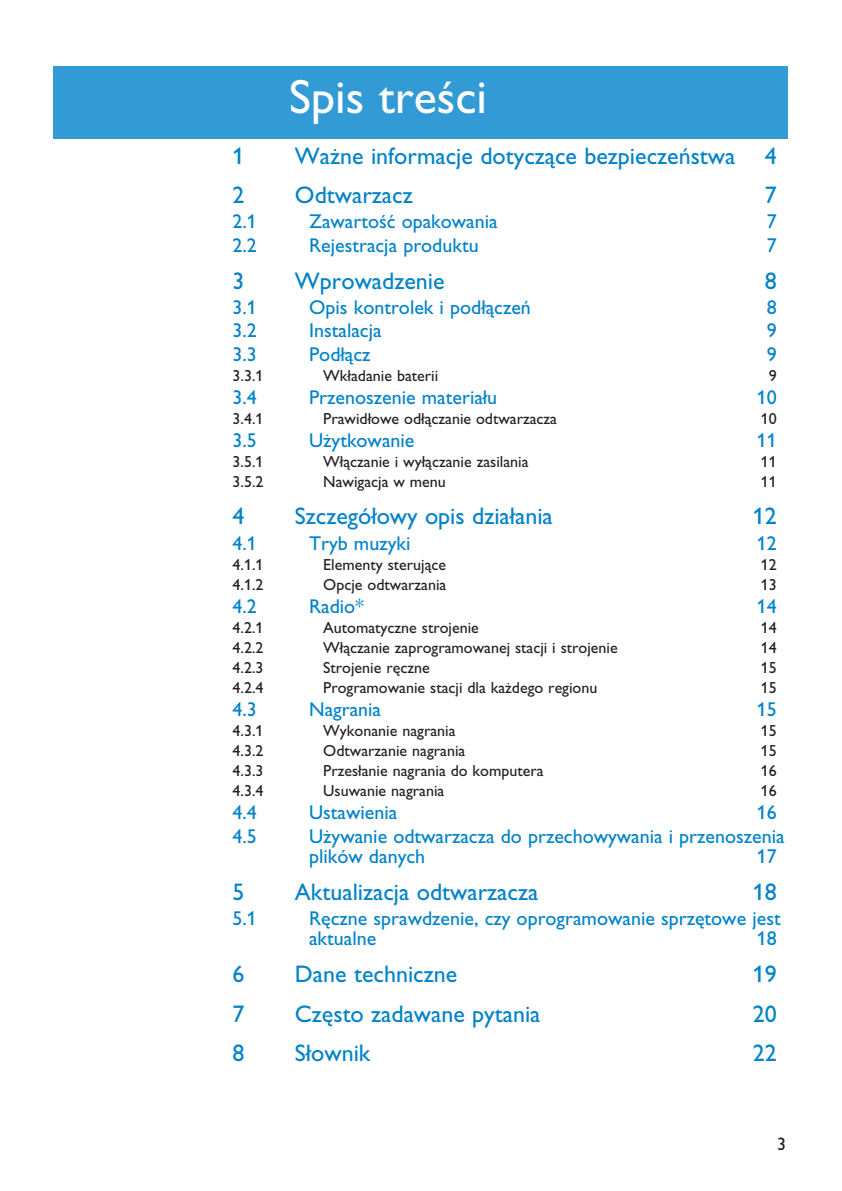
<style>
.page{position:relative;width:842px;height:1191px;background:#fff}
.page>*{position:absolute;margin:0;border:0;box-sizing:border-box;transform-origin:0 0}
.t1{font:48px "Gill Sans Alt CE";color:#fff}
.t2{font:24px "Gill Sans Alt CE";color:#0082c8}
.t3{font:20px/20px "Gill Sans Alt CE";color:#0082c8}
.t4{font:18px "Gill Sans Alt CE";color:#231f20}
.t5{font:16px "Gill Sans Alt CE";color:#231f20}
</style>
<div class="page">
<div style="left:54px;top:67px;width:734px;height:72px;background:#329bd5"></div>
<h1 class="t1" style="left:289px;top:80px;width:199px">Spis treści</h1>
<h2 class="t2" style="left:233px;top:147px;width:13px">1</h2>
<h2 class="t2" style="left:295px;top:147px;width:483px">Ważne informacje dotyczące bezpieczeństwa 4</h2>
<h2 class="t2" style="left:233px;top:187px;width:13px">2</h2>
<h2 class="t2" style="left:295px;top:187px;width:119px">Odtwarzacz</h2>
<h2 class="t2" style="left:765px;top:187px;width:13px">7</h2>
<p class="t3" style="left:233px;top:214px;width:26px">2.1</p>
<p class="t3" style="left:309px;top:214px;width:190px">Zawartość opakowania</p>
<p class="t3" style="left:767px;top:214px;width:11px">7</p>
<p class="t3" style="left:233px;top:237px;width:26px">2.2</p>
<p class="t3" style="left:309px;top:237px;width:171px">Rejestracja produktu</p>
<p class="t3" style="left:767px;top:237px;width:11px">7</p>
<h2 class="t2" style="left:233px;top:272px;width:13px">3</h2>
<h2 class="t2" style="left:295px;top:272px;width:151px">Wprowadzenie</h2>
<h2 class="t2" style="left:765px;top:272px;width:13px">8</h2>
<p class="t3" style="left:233px;top:300px;width:26px">3.1</p>
<p class="t3" style="left:309px;top:300px;width:223px">Opis kontrolek i podłączeń</p>
<p class="t3" style="left:767px;top:300px;width:11px">8</p>
<p class="t3" style="left:233px;top:323px;width:26px">3.2</p>
<p class="t3" style="left:309px;top:323px;width:74px">Instalacja</p>
<p class="t3" style="left:767px;top:323px;width:11px">9</p>
<p class="t3" style="left:233px;top:346px;width:26px">3.3</p>
<p class="t3" style="left:309px;top:346px;width:63px">Podłącz</p>
<p class="t3" style="left:767px;top:346px;width:11px">9</p>
<p class="t5" style="left:233px;top:369px;width:33px">3.3.1</p>
<p class="t5" style="left:323px;top:369px;width:116px">Wkładanie baterii</p>
<p class="t5" style="left:769px;top:369px;width:9px">9</p>
<p class="t3" style="left:233px;top:389px;width:26px">3.4</p>
<p class="t3" style="left:309px;top:389px;width:190px">Przenoszenie materiału</p>
<p class="t3" style="left:757px;top:389px;width:21px">10</p>
<p class="t5" style="left:233px;top:413px;width:33px">3.4.1</p>
<p class="t5" style="left:323px;top:413px;width:235px">Prawidłowe odłączanie odtwarzacza</p>
<p class="t5" style="left:761px;top:413px;width:17px">10</p>
<p class="t3" style="left:233px;top:432px;width:26px">3.5</p>
<p class="t3" style="left:309px;top:432px;width:107px">Użytkowanie</p>
<p class="t3" style="left:757px;top:432px;width:21px">11</p>
<p class="t5" style="left:233px;top:456px;width:33px">3.5.1</p>
<p class="t5" style="left:323px;top:456px;width:207px">Włączanie i wyłączanie zasilania</p>
<p class="t5" style="left:761px;top:456px;width:17px">11</p>
<p class="t5" style="left:233px;top:476px;width:33px">3.5.2</p>
<p class="t5" style="left:323px;top:476px;width:124px">Nawigacja w menu</p>
<p class="t5" style="left:761px;top:476px;width:17px">11</p>
<h2 class="t2" style="left:233px;top:508px;width:13px">4</h2>
<h2 class="t2" style="left:295px;top:508px;width:259px">Szczegółowy opis działania</h2>
<h2 class="t2" style="left:753px;top:508px;width:25px">12</h2>
<p class="t3" style="left:233px;top:535px;width:26px">4.1</p>
<p class="t3" style="left:309px;top:535px;width:103px">Tryb muzyki</p>
<p class="t3" style="left:757px;top:535px;width:21px">12</p>
<p class="t5" style="left:233px;top:558px;width:33px">4.1.1</p>
<p class="t5" style="left:323px;top:558px;width:124px">Elementy sterujące</p>
<p class="t5" style="left:761px;top:558px;width:17px">12</p>
<p class="t5" style="left:233px;top:578px;width:33px">4.1.2</p>
<p class="t5" style="left:323px;top:578px;width:125px">Opcje odtwarzania</p>
<p class="t5" style="left:761px;top:578px;width:17px">13</p>
<p class="t3" style="left:233px;top:598px;width:26px">4.2</p>
<p class="t3" style="left:309px;top:598px;width:56px">Radio*</p>
<p class="t3" style="left:757px;top:598px;width:21px">14</p>
<p class="t5" style="left:233px;top:622px;width:33px">4.2.1</p>
<p class="t5" style="left:323px;top:622px;width:157px">Automatyczne strojenie</p>
<p class="t5" style="left:761px;top:622px;width:17px">14</p>
<p class="t5" style="left:233px;top:642px;width:33px">4.2.2</p>
<p class="t5" style="left:323px;top:642px;width:296px">Włączanie zaprogramowanej stacji i strojenie</p>
<p class="t5" style="left:761px;top:642px;width:17px">14</p>
<p class="t5" style="left:233px;top:662px;width:33px">4.2.3</p>
<p class="t5" style="left:323px;top:662px;width:108px">Strojenie ręczne</p>
<p class="t5" style="left:761px;top:662px;width:17px">15</p>
<p class="t5" style="left:233px;top:682px;width:33px">4.2.4</p>
<p class="t5" style="left:323px;top:682px;width:276px">Programowanie stacji dla każdego regionu</p>
<p class="t5" style="left:761px;top:682px;width:17px">15</p>
<p class="t3" style="left:233px;top:701px;width:26px">4.3</p>
<p class="t3" style="left:309px;top:701px;width:74px">Nagrania</p>
<p class="t3" style="left:757px;top:701px;width:21px">15</p>
<p class="t5" style="left:233px;top:725px;width:33px">4.3.1</p>
<p class="t5" style="left:323px;top:725px;width:134px">Wykonanie nagrania</p>
<p class="t5" style="left:761px;top:725px;width:17px">15</p>
<p class="t5" style="left:233px;top:745px;width:33px">4.3.2</p>
<p class="t5" style="left:323px;top:745px;width:144px">Odtwarzanie nagrania</p>
<p class="t5" style="left:761px;top:745px;width:17px">15</p>
<p class="t5" style="left:233px;top:765px;width:33px">4.3.3</p>
<p class="t5" style="left:323px;top:765px;width:222px">Przesłanie nagrania do komputera</p>
<p class="t5" style="left:761px;top:765px;width:17px">16</p>
<p class="t5" style="left:233px;top:785px;width:33px">4.3.4</p>
<p class="t5" style="left:323px;top:785px;width:123px">Usuwanie nagrania</p>
<p class="t5" style="left:761px;top:785px;width:17px">16</p>
<p class="t3" style="left:233px;top:804px;width:26px">4.4</p>
<p class="t3" style="left:309px;top:804px;width:90px">Ustawienia</p>
<p class="t3" style="left:757px;top:804px;width:21px">16</p>
<p class="t3" style="left:233px;top:828px;width:26px">4.5</p>
<p class="t3" style="left:309px;top:828px;width:477px">Używanie odtwarzacza do przechowywania i przenoszenia plików danych</p>
<p class="t3" style="left:757px;top:848px;width:21px">17</p>
<h2 class="t2" style="left:233px;top:883px;width:13px">5</h2>
<h2 class="t2" style="left:295px;top:883px;width:245px">Aktualizacja odtwarzacza</h2>
<h2 class="t2" style="left:753px;top:883px;width:25px">18</h2>
<p class="t3" style="left:233px;top:910px;width:26px">5.1</p>
<p class="t3" style="left:309px;top:910px;width:473px">Ręczne sprawdzenie, czy oprogramowanie sprzętowe jest aktualne</p>
<p class="t3" style="left:757px;top:930px;width:21px">18</p>
<h2 class="t2" style="left:233px;top:966px;width:13px">6</h2>
<h2 class="t2" style="left:295px;top:966px;width:164px">Dane techniczne</h2>
<h2 class="t2" style="left:753px;top:966px;width:25px">19</h2>
<h2 class="t2" style="left:233px;top:1005px;width:13px">7</h2>
<h2 class="t2" style="left:295px;top:1005px;width:247px">Często zadawane pytania</h2>
<h2 class="t2" style="left:753px;top:1005px;width:25px">20</h2>
<h2 class="t2" style="left:233px;top:1044px;width:13px">8</h2>
<h2 class="t2" style="left:295px;top:1044px;width:77px">Słownik</h2>
<h2 class="t2" style="left:753px;top:1044px;width:25px">22</h2>
<p class="t4" style="left:777px;top:1137px;width:10px">3</p>
</div>
